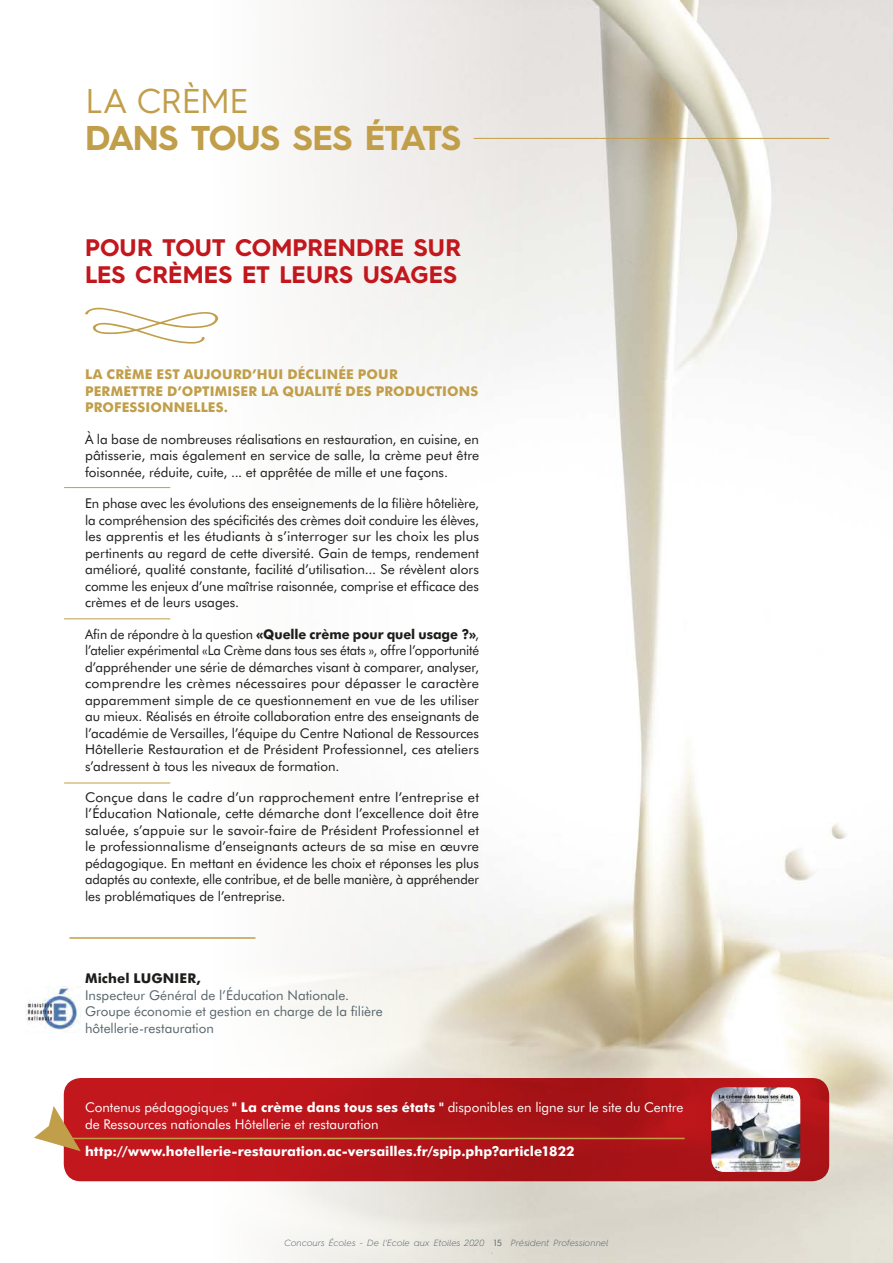
<style>
.page{position:relative;width:893px;height:1263px;background:#fff}
.page>*{position:absolute;margin:0;border:0;box-sizing:border-box;transform-origin:0 0}
.t1{font:700 34.5px "Hurme Geometric Sans 4";letter-spacing:-.025em;color:#c19e49}
.t2{font:34.5px "Hurme Geometric Sans 4";letter-spacing:-.03em;color:#c19e49}
.t3{font:700 24px/27px "Hurme Geometric Sans 4";letter-spacing:.005em;color:#c1171d}
.t4{font:13.5px/16.5px "Futura BT";color:#1d1d1b;text-align:justify}
.t5{font:13.5px/16.5px "Futura BT";color:#1d1d1b;text-align:justify;scale:1.04 1}
.t6{font:13.5px/16.5px "Futura BT";color:#fff}
.t7{font:13.5px/16.5px "Futura BT";color:#58666d}
.t8{font:700 13.5px/16.5px "Futura BT";letter-spacing:.01em;color:#c19e49}
.t9{font:700 13.5px "Futura BT";color:#fff}
.t10{font:700 13.5px "Futura BT";letter-spacing:.01em;color:#1d1d1b}
.t11{font:italic 300 9px "Hurme Geometric Sans 4";letter-spacing:.025em;color:#58666d}
.s1{font-weight:700}
.s2{font-weight:400;font-style:normal}
</style>
<div class="page">
<img style="left:200px;top:0;width:693px;height:1263px">
<svg style="left:64px;top:1078px;width:765px;height:103px;background:#b31519"></svg>
<hr style="left:69px;top:937px;width:186px;height:2px;background:#c19e49">
<hr style="left:64px;top:783px;width:106px;height:1px;background:#c19e49">
<hr style="left:64px;top:618px;width:106px;height:1px;background:#c19e49">
<hr style="left:64px;top:487px;width:106px;height:1px;background:#c19e49">
<hr style="left:474px;top:138px;width:355px;height:1px;background:#c19e49">
<img style="left:26px;top:986px;width:55px;height:47px">
<img style="left:711px;top:1087px;width:89px;height:85px">
<hr style="left:52px;top:1138px;width:633px;height:1px;background:#c19e49">
<svg style="left:34px;top:1106px;width:47px;height:45px"></svg>
<svg style="left:85px;top:307px;width:134px;height:37px"></svg>
<h1 class="t2" style="left:85px;top:77px;width:166px">LA CRÈME</h1>
<h1 class="t1" style="left:85px;top:114px;width:378px">DANS TOUS SES ÉTATS</h1>
<h2 class="t3" style="left:85px;top:233px;width:378px">POUR TOUT COMPRENDRE SUR<br>LES CRÈMES ET LEURS USAGES</h2>
<p class="t8" style="left:85px;top:366px;width:395px">LA CRÈME EST AUJOURD’HUI DÉCLINÉE POUR<br>PERMETTRE D’OPTIMISER LA QUALITÉ DES PRODUCTIONS<br>PROFESSIONNELLES.</p>
<p class="t4" style="left:85px;top:431px;width:396px">À la base de nombreuses réalisations en restauration, en cuisine, en pâtisserie, mais également en service de salle, la crème peut être foisonnée, réduite, cuite, ... et apprêtée de mille et une façons.</p>
<p class="t4" style="left:85px;top:495px;width:396px">En phase avec les évolutions des enseignements de la filière hôtelière, la compréhension des spécificités des crèmes doit conduire les élèves, les apprentis et les étudiants à s’interroger sur les choix les plus pertinents au regard de cette diversité. Gain de temps, rendement amélioré, qualité constante, facilité d’utilisation... Se révèlent alors comme les enjeux d’une maîtrise raisonnée, comprise et efficace des crèmes et de leurs usages.</p>
<p class="t4" style="left:85px;top:625px;width:396px">Afin de répondre à la question <span class="s1">«Quelle crème pour quel usage ?»</span>, l’atelier expérimental «La Crème dans tous ses états », offre l’opportunité d’appréhender une série de démarches visant à comparer, analyser, comprendre les crèmes nécessaires pour dépasser le caractère apparemment simple de ce questionnement en vue de les utiliser au mieux. Réalisés en étroite collaboration entre des enseignants de l’académie de Versailles, l’équipe du Centre National de Ressources Hôtellerie Restauration et de Président Professionnel, ces ateliers s’adressent à tous les niveaux de formation.</p>
<p class="t5" style="left:85px;top:789px;width:380px">Conçue dans le cadre d’un rapprochement entre l’entreprise et l’Éducation Nationale, cette démarche dont l’excellence doit être saluée, s’appuie sur le savoir-faire de Président Professionnel et le professionnalisme d’enseignants acteurs de sa mise en œuvre pédagogique. En mettant en évidence les choix et réponses les plus adaptés au contexte, elle contribue, et de belle manière, à appréhender les problématiques de l’entreprise.</p>
<p class="t10" style="left:85px;top:970px;width:117px">Michel LUGNIER,</p>
<p class="t7" style="left:85px;top:987px;width:299px">Inspecteur Général de l’Éducation Nationale.<br>Groupe économie et gestion en charge de la filière hôtellerie-restauration</p>
<p class="t6" style="left:85px;top:1099px;width:600px">Contenus pédagogiques <span class="s1">" La crème dans tous ses états "</span> disponibles en ligne sur le site du Centre de Ressources nationales Hôtellerie et restauration</p>
<p class="t9" style="left:85px;top:1143px;width:491px">http://www.hotellerie-restauration.ac-versailles.fr/spip.php?article1822</p>
<p class="t11" style="left:284px;top:1237px;width:326px">Concours Écoles - De l'Ecole aux Etoiles 2020 <span class="s2">15</span> Président Professionnel</p>
</div>
